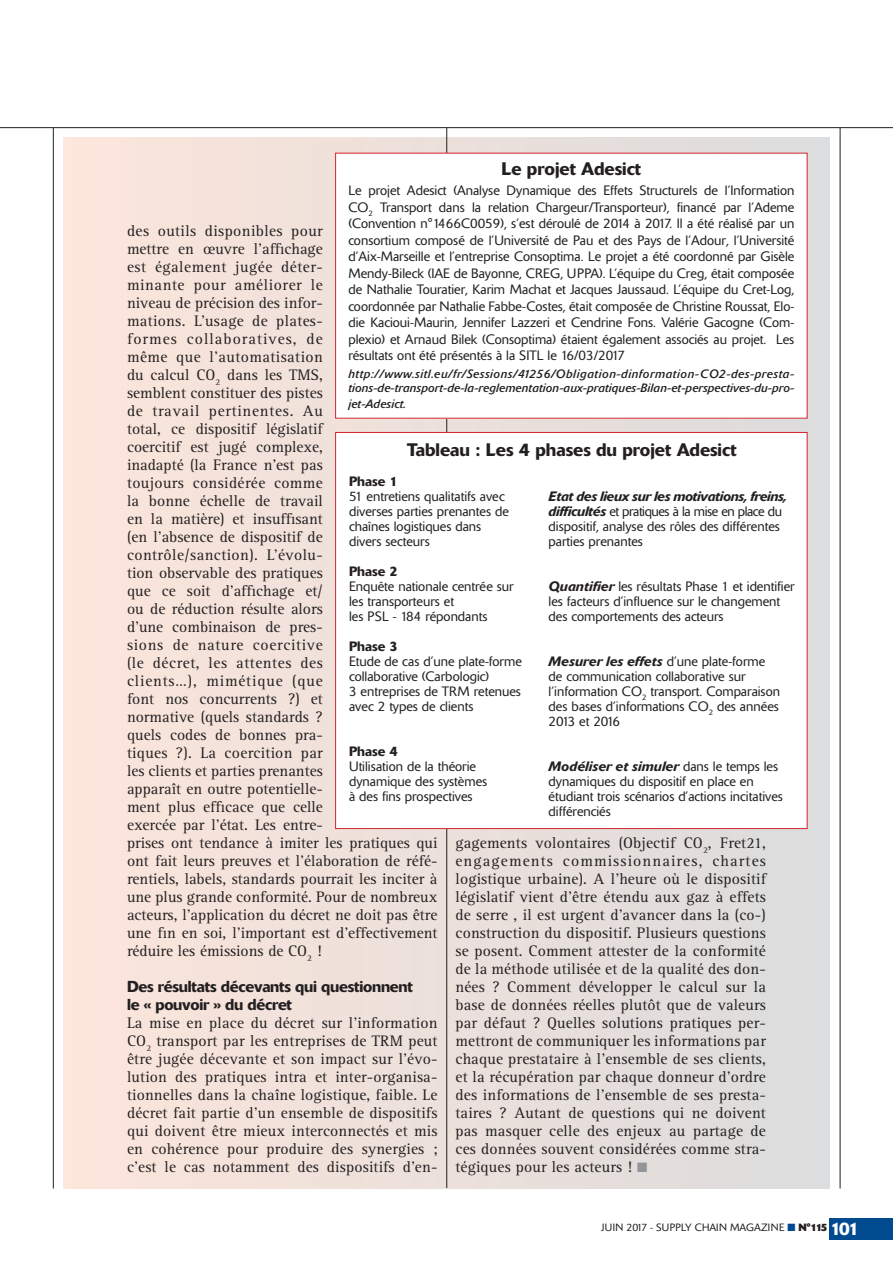
<style>
.page{position:relative;width:893px;height:1263px;background:#fff}
.page>*{position:absolute;margin:0;border:0;box-sizing:border-box;transform-origin:0 0}
.t1{font:500 18px "Delta";color:#231f20}
.t2{font:15.75px/18px "Rotis Serif";color:#231f20;text-align:justify}
.t3{font:500 15.75px/18px "Delta";letter-spacing:-.015em;color:#231f20}
.t4{font:300 13.5px/16.5px "Delta";color:#231f20}
.t5{font:italic 500 13.5px "Delta";letter-spacing:-.015em;color:#231f20}
.t6{font:300 13.5px "Delta";letter-spacing:-.03em;color:#231f20}
.t7{font:500 13.5px "Delta";color:#231f20}
.t8{font:italic 12px/13.5px "Delta";color:#231f20}
.t9{font:300 10.5px "Delta";letter-spacing:.02em;color:#231f20}
.s1{font-weight:500;font-style:italic}
.s2{font-weight:300;font-style:normal}
.s3{color:#939598}
.s4{color:#004a8f}
.s5{font-weight:700}
.s6{font-weight:500;font-size:18px;color:#fff}
</style>
<div class="page">
<div style="left:829px;top:1218px;width:64px;height:22px;background:#004a8f"></div>
<hr style="left:53px;top:128px;width:1px;height:1061px;background:#231f20">
<hr style="left:840px;top:128px;width:1px;height:1061px;background:#231f20">
<hr style="left:0;top:127px;width:893px;height:1px;background:#231f20">
<div style="left:64px;top:137px;width:765px;height:1051px;background:linear-gradient(to right,#fce5db,#dcdbdc)"></div>
<hr style="left:446px;top:128px;width:1px;height:1060px;background:#231f20">
<div style="left:336px;top:153px;width:471px;height:265px;background:#fff"></div>
<div style="left:336px;top:432px;width:471px;height:397px;background:#fff"></div>
<p class="t1" style="left:501px;top:162px;width:141px">Le projet Adesict</p>
<p class="t4" style="left:348px;top:184px;width:447px;text-align:justify">Le projet Adesict (Analyse Dynamique des Effets Structurels de l’Information CO<sub>2</sub> Transport dans la relation Chargeur/Transporteur), financé par l’Ademe (Convention n°1466C0059), s’est déroulé de 2014 à 2017. Il a été réalisé par un consortium composé de l’Université de Pau et des Pays de l’Adour, l’Université d’Aix-Marseille et l’entreprise Consoptima. Le projet a été coordonné par Gisèle Mendy-Bileck (IAE de Bayonne, CREG, UPPA). L’équipe du Creg, était composée de Nathalie Touratier, Karim Machat et Jacques Jaussaud. L’équipe du Cret-Log, coordonnée par Nathalie Fabbe-Costes, était composée de Christine Roussat, Elo&shy;die Kacioui-Maurin, Jennifer Lazzeri et Cendrine Fons. Valérie Gacogne (Com&shy;plexio) et Arnaud Bilek (Consoptima) étaient également associés au projet. Les résultats ont été présentés à la SITL le 16/03/2017</p>
<p class="t8" style="left:348px;top:368px;width:448px">http://www.sitl.eu/fr/Sessions/41256/Obligation-dinformation-CO2-des-presta&shy;tions-de-transport-de-la-reglementation-aux-pratiques-Bilan-et-perspectives-du-pro-</p>
<p class="t8" style="left:348px;top:398px;width:59px">jet-Adesict.</p>
<p class="t1" style="left:407px;top:443px;width:331px">Tableau : Les 4 phases du projet Adesict</p>
<p class="t7" style="left:349px;top:476px;width:50px">Phase 1</p>
<p class="t4" style="left:349px;top:489px;width:157px">51 entretiens qualitatifs avec</p>
<p class="t5" style="left:549px;top:491px;width:240px">Etat des lieux sur les motivations, freins,</p>
<p class="t4" style="left:349px;top:504px;width:161px">diverses parties prenantes de</p>
<p class="t6" style="left:549px;top:506px;width:235px"><span class="s1">difficultés</span> et pratiques à la mise en place du</p>
<p class="t4" style="left:349px;top:519px;width:134px">chaînes logistiques dans</p>
<p class="t4" style="left:549px;top:519px;width:233px">dispositif, analyse des rôles des différentes</p>
<p class="t4" style="left:349px;top:534px;width:82px">divers secteurs</p>
<p class="t4" style="left:549px;top:534px;width:96px">parties prenantes</p>
<p class="t7" style="left:349px;top:566px;width:50px">Phase 2</p>
<p class="t4" style="left:349px;top:579px;width:166px">Enquête nationale centrée sur</p>
<p class="t4" style="left:549px;top:579px;width:247px"><span class="s1">Quantifier</span> les résultats Phase 1 et identifier</p>
<p class="t4" style="left:349px;top:594px;width:106px">les transporteurs et</p>
<p class="t4" style="left:549px;top:594px;width:233px">les facteurs d’influence sur le changement</p>
<p class="t4" style="left:349px;top:609px;width:140px">les PSL - 184 répondants</p>
<p class="t4" style="left:549px;top:609px;width:176px">des comportements des acteurs</p>
<p class="t7" style="left:349px;top:641px;width:50px">Phase 3</p>
<p class="t4" style="left:349px;top:654px;width:174px">Etude de cas d’une plate-forme</p>
<p class="t5" style="left:549px;top:656px;width:218px">Mesurer les effets <span class="s2">d’une plate-forme</span></p>
<p class="t4" style="left:349px;top:669px;width:142px">collaborative (Carbologic)</p>
<p class="t4" style="left:549px;top:669px;width:198px">de communication collaborative sur</p>
<p class="t4" style="left:349px;top:684px;width:173px">3 entreprises de TRM retenues</p>
<p class="t4" style="left:549px;top:684px;width:233px">l’information CO<sub>2</sub> transport. Comparaison</p>
<p class="t4" style="left:349px;top:699px;width:126px">avec 2 types de clients</p>
<p class="t4" style="left:549px;top:700px;width:232px;line-height:15px">des bases d’informations CO<sub>2</sub> des années<br>2013 et 2016</p>
<p class="t7" style="left:349px;top:746px;width:50px">Phase 4</p>
<p class="t4" style="left:349px;top:759px;width:128px">Utilisation de la théorie</p>
<p class="t5" style="left:549px;top:761px;width:231px">Modéliser et simuler <span class="s2">dans le temps les</span></p>
<p class="t4" style="left:349px;top:774px;width:140px">dynamique des systèmes</p>
<p class="t4" style="left:549px;top:774px;width:207px">dynamiques du dispositif en place en</p>
<p class="t4" style="left:349px;top:789px;width:125px">à des fins prospectives</p>
<p class="t4" style="left:549px;top:790px;width:236px;line-height:15px">étudiant trois scénarios d’actions incitatives différenciés</p>
<p class="t2" style="left:127px;top:223px;width:312px;text-align:left">des outils disponibles pour<br>mettre en œuvre l’affichage<br>est également jugée déter-<br>minante pour améliorer le<br>niveau de précision des infor-<br>mations. L’usage de plates-<br>formes collaboratives, de<br>même que l’automatisation<br>du calcul CO<sub>2</sub> dans les TMS,<br>semblent constituer des pistes<br>de travail pertinentes. Au<br>total, ce dispositif législatif<br>coercitif est jugé complexe,<br>inadapté (la France n’est pas<br>toujours considérée comme<br>la bonne échelle de travail<br>en la matière) et insuffisant<br>(en l’absence de dispositif de contrôle/sanction). L’évolu-<br>tion observable des pratiques<br>que ce soit d’affichage et/<br>ou de réduction résulte alors<br>d’une combinaison de pres-<br>sions de nature coercitive<br>(le décret, les attentes des<br>clients…), mimétique (que<br>font nos concurrents ?) et<br>normative (quels standards ?<br>quels codes de bonnes pra-<br>tiques ?). La coercition par<br>les clients et parties prenantes<br>apparaît en outre potentielle-<br>ment plus efficace que celle<br>exercée par l’état. Les entre-<br>prises ont tendance à imiter les pratiques qui ont fait leurs preuves et l’élaboration de réfé&shy;rentiels, labels, standards pourrait les inciter à une plus grande conformité. Pour de nombreux acteurs, l’application du décret ne doit pas être une fin en soi, l’important est d’effectivement réduire les émissions de CO<sub>2</sub> !</p>
<p class="t3" style="left:127px;top:978px;width:288px">Des résultats décevants qui questionnent le « pouvoir » du décret</p>
<p class="t2" style="left:127px;top:1015px;width:312px">La mise en place du décret sur l’information CO<sub>2</sub> transport par les entreprises de TRM peut être jugée décevante et son impact sur l’évo&shy;lution des pratiques intra et inter-organisa&shy;tionnelles dans la chaîne logistique, faible. Le décret fait partie d’un ensemble de dispositifs qui doivent être mieux interconnectés et mis en cohérence pour produire des synergies ; c’est le cas notamment des dispositifs d’en-</p>
<p class="t2" style="left:455px;top:835px;width:312px">gagements volontaires (Objectif CO<sub>2</sub>, Fret21, engagements commissionnaires, chartes logistique urbaine). A l’heure où le dispositif législatif vient d’être étendu aux gaz à effets de serre , il est urgent d’avancer dans la (co-) construction du dispositif. Plusieurs questions se posent. Comment attester de la conformité de la méthode utilisée et de la qualité des don&shy;nées ? Comment développer le calcul sur la base de données réelles plutôt que de valeurs par défaut ? Quelles solutions pratiques per&shy;mettront de communiquer les informations par chaque prestataire à l’ensemble de ses clients, et la récupération par chaque donneur d’ordre des informations de l’ensemble de ses presta&shy;taires ? Autant de questions qui ne doivent pas masquer celle des enjeux au partage de ces données souvent considérées comme stra&shy;tégiques pour les acteurs ! <span class="s3">■</span></p>
<p class="t9" style="left:601px;top:1224px;width:260px">JUIN 2017 - SUPPLY CHAIN MAGAZINE <span class="s4">■</span> <span class="s5">N°115</span> <span class="s6">101</span></p>
</div>
